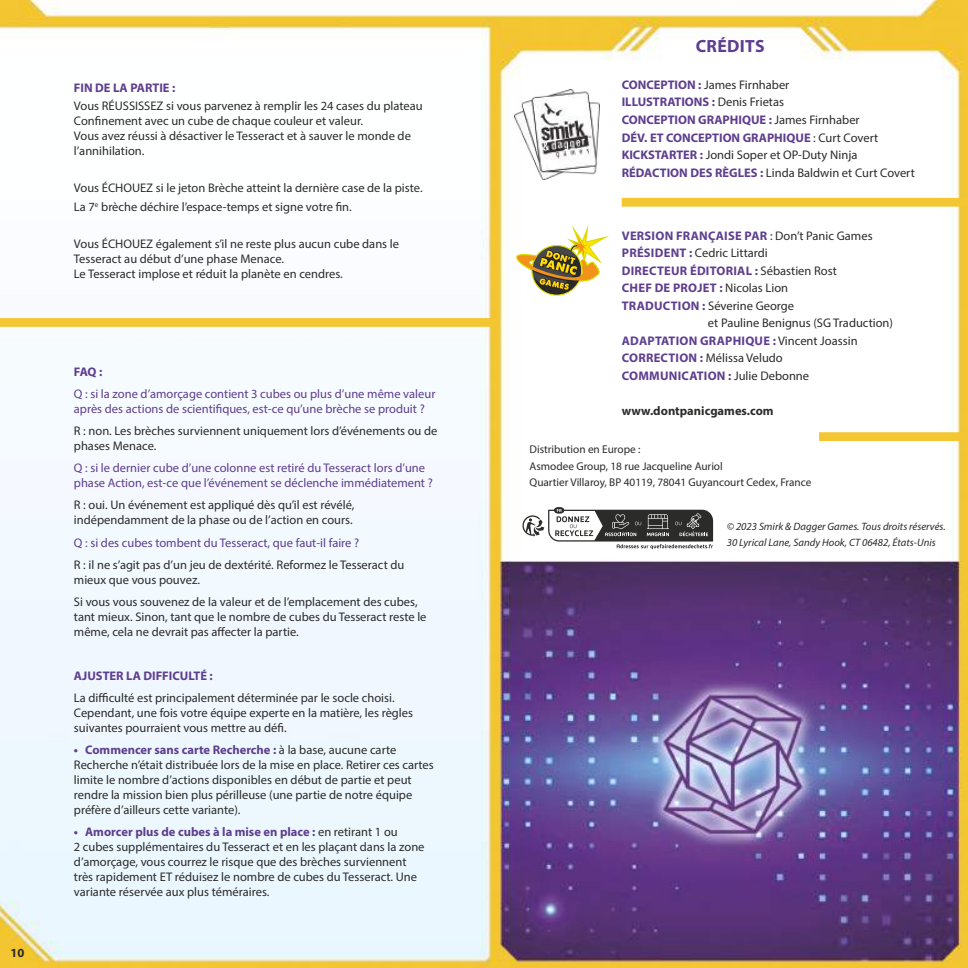
<style>
.page{position:relative;width:968px;height:968px;background:#fff}
.page>*{position:absolute;margin:0;border:0;box-sizing:border-box;transform-origin:0 0}
.t1{font:700 17.62px "Myriad Pro";letter-spacing:.02em;color:#5e3e8e}
.t2{font:12.5px/15px "Myriad Pro";color:#2b2b2a}
.t3{font:12.5px/15px "Myriad Pro";color:#5e3e8e}
.t4{font:700 12.5px/17.5px "Myriad Pro";color:#5e3e8e}
.t5{font:700 12.5px "Myriad Pro";letter-spacing:.02em;color:#5e3e8e}
.t6{font:700 12.5px "Myriad Pro";color:#2b2b2a}
.t7{font:11.25px/16.2px "Myriad Pro";color:#2b2b2a}
.t8{font:italic 10.75px/15.5px "Myriad Pro";color:#2b2b2a}
.s1{font-weight:700;color:#5e3e8e}
.s2{font-weight:400;color:#2b2b2a}
</style>
<div class="page">
<img style="left:0;top:0;width:967px;height:967px">
<img style="left:514px;top:89px;width:85px;height:90px">
<svg style="left:516px;top:224px;width:93px;height:71px"></svg>
<div style="left:0;top:318px;width:496px;height:9px;background:#f3c632"></div>
<div style="left:621px;top:198px;width:346px;height:9px;background:#f3c632"></div>
<div style="left:819px;top:432px;width:148px;height:9px;background:#f3c632"></div>
<svg style="left:522px;top:507px;width:191px;height:42px"></svg>
<p class="t6" style="left:11px;top:944px;width:15px">10</p>
<p class="t4" style="left:74px;top:78px;width:103px">FIN DE LA PARTIE :</p>
<p class="t2" style="left:74px;top:98px;width:350px">Vous RÉUSSISSEZ si vous parvenez à remplir les 24 cases du plateau Confinement avec un cube de chaque couleur et valeur.<br>Vous avez réussi à désactiver le Tesseract et à sauver le monde de l’annihilation.</p>
<p class="t2" style="left:74px;top:179px;width:350px;line-height:18.5px">Vous ÉCHOUEZ si le jeton Brèche atteint la dernière case de la piste.<br>La 7<sup>e</sup> brèche déchire l’espace-temps et signe votre fin.</p>
<p class="t2" style="left:74px;top:236px;width:326px">Vous ÉCHOUEZ également s’il ne reste plus aucun cube dans le<br>Tesseract au début d’une phase Menace.<br>Le Tesseract implose et réduit la planète en cendres.</p>
<p class="t4" style="left:74px;top:362px;width:30px">FAQ :</p>
<p class="t3" style="left:74px;top:386px;width:363px">Q : si la zone d’amorçage contient 3 cubes ou plus d’une même valeur après des actions de scientifiques, est-ce qu’une brèche se produit ?</p>
<p class="t2" style="left:74px;top:423px;width:365px">R : non. Les brèches surviennent uniquement lors d’événements ou de phases Menace.</p>
<p class="t3" style="left:74px;top:460px;width:360px">Q : si le dernier cube d’une colonne est retiré du Tesseract lors d’une phase Action, est-ce que l’événement se déclenche immédiatement ?</p>
<p class="t2" style="left:74px;top:497px;width:282px">R : oui. Un événement est appliqué dès qu’il est révélé, indépendamment de la phase ou de l’action en cours.</p>
<p class="t3" style="left:74px;top:534px;width:287px">Q : si des cubes tombent du Tesseract, que faut-il faire ?</p>
<p class="t2" style="left:74px;top:556px;width:332px">R : il ne s’agit pas d’un jeu de dextérité. Reformez le Tesseract du mieux que vous pouvez.</p>
<p class="t2" style="left:74px;top:593px;width:354px">Si vous vous souvenez de la valeur et de l’emplacement des cubes, tant mieux. Sinon, tant que le nombre de cubes du Tesseract reste le même, cela ne devrait pas affecter la partie.</p>
<p class="t4" style="left:74px;top:666px;width:140px">AJUSTER LA DIFFICULTÉ :</p>
<p class="t2" style="left:74px;top:690px;width:340px">La difficulté est principalement déterminée par le socle choisi.<br>Cependant, une fois votre équipe experte en la matière, les règles suivantes pourraient vous mettre au défi.</p>
<p class="t2" style="left:74px;top:742px;width:361px"><span class="s1">• Commencer sans carte Recherche :</span> à la base, aucune carte Recherche n’était distribuée lors de la mise en place. Retirer ces cartes limite le nombre d’actions disponibles en début de partie et peut rendre la mission bien plus périlleuse (une partie de notre équipe préfère d’ailleurs cette variante).</p>
<p class="t2" style="left:74px;top:824px;width:352px"><span class="s1">• Amorcer plus de cubes à la mise en place :</span> en retirant 1 ou<br>2 cubes supplémentaires du Tesseract et en les plaçant dans la zone d’amorçage, vous courrez le risque que des brèches surviennent très rapidement ET réduisez le nombre de cubes du Tesseract. Une variante réservée aux plus téméraires.</p>
<h1 class="t1" style="left:695px;top:34px;width:71px">CRÉDITS</h1>
<p class="t4" style="left:621px;top:76px;width:294px">CONCEPTION : <span class="s2">James Firnhaber<br></span>ILLUSTRATIONS : <span class="s2">Denis Frietas<br></span>CONCEPTION GRAPHIQUE : <span class="s2">James Firnhaber<br></span>DÉV. ET CONCEPTION GRAPHIQUE <span class="s2">: Curt Covert </span>KICKSTARTER : <span class="s2">Jondi Soper et OP-Duty Ninja </span>RÉDACTION DES RÈGLES : <span class="s2">Linda Baldwin et Curt Covert</span></p>
<p class="t5" style="left:621px;top:227px;width:252px">VERSION FRANÇAISE PAR <span class="s2">: Don’t Panic Games</span></p>
<p class="t2" style="left:621px;top:245px;width:147px"><span class="s1">PRÉSIDENT :</span> Cedric Littardi</p>
<p class="t5" style="left:621px;top:262px;width:216px">DIRECTEUR ÉDITORIAL : <span class="s2">Sébastien Rost</span></p>
<p class="t5" style="left:621px;top:280px;width:168px">CHEF DE PROJET : <span class="s2">Nicolas Lion</span></p>
<p class="t2" style="left:621px;top:298px;width:174px"><span class="s1">TRADUCTION :</span> Séverine George</p>
<p class="t2" style="left:707px;top:315px;width:187px">et Pauline Benignus (SG Traduction)</p>
<p class="t5" style="left:621px;top:332px;width:237px">ADAPTATION GRAPHIQUE : <span class="s2">Vincent Joassin</span></p>
<p class="t2" style="left:621px;top:350px;width:162px"><span class="s1">CORRECTION :</span> Mélissa Veludo</p>
<p class="t5" style="left:621px;top:367px;width:189px">COMMUNICATION : <span class="s2">Julie Debonne</span></p>
<p class="t6" style="left:621px;top:402px;width:153px">www.dontpanicgames.com</p>
<p class="t7" style="left:529px;top:441px;width:283px">Distribution en Europe :<br>Asmodee Group, 18 rue Jacqueline Auriol<br>Quartier Villaroy, BP 40119, 78041 Guyancourt Cedex, France</p>
<p class="t8" style="left:726px;top:518px;width:220px">© 2023 Smirk &amp; Dagger Games. Tous droits réservés.<br>30 Lyrical Lane, Sandy Hook, CT 06482, États-Unis</p>
</div>
